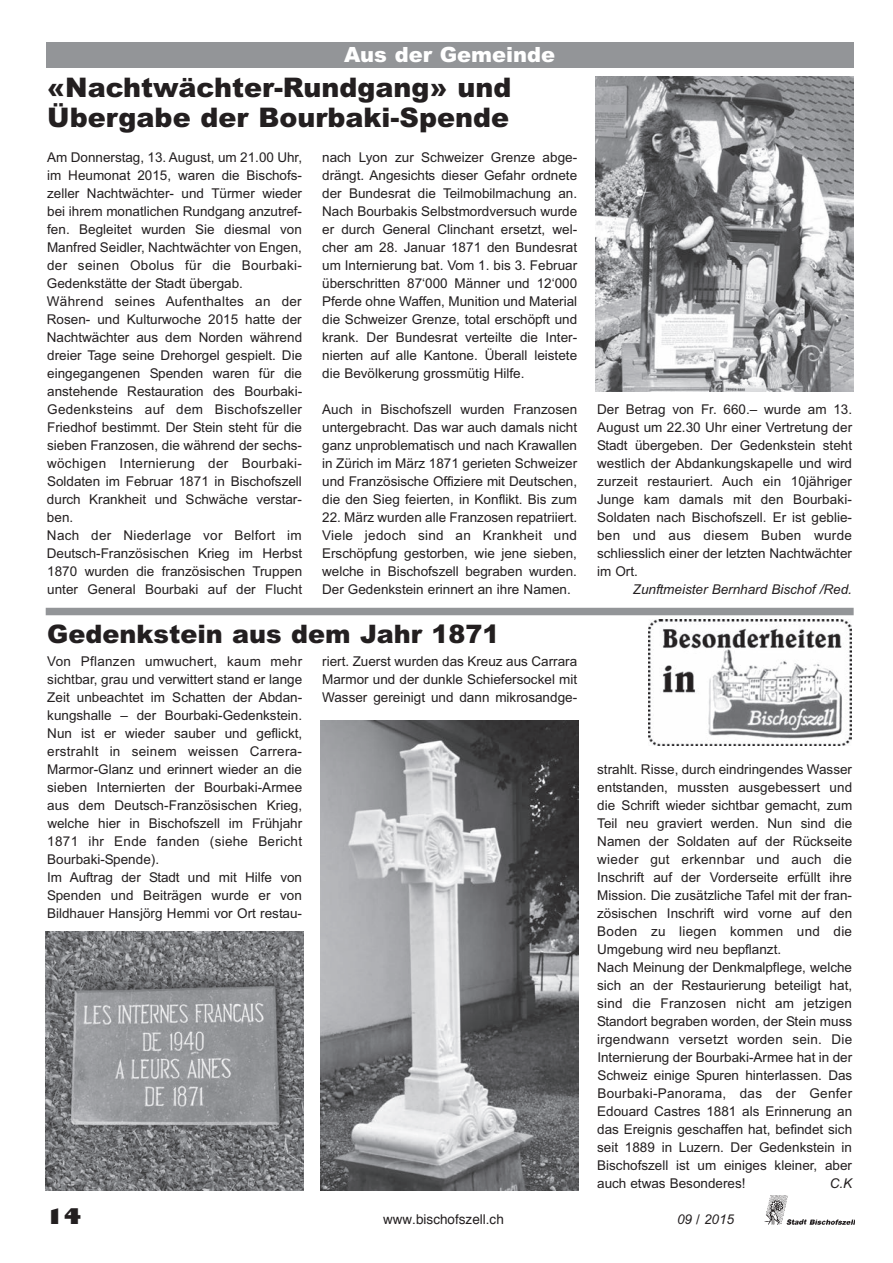
<style>
.page{position:relative;width:893px;height:1263px;background:#fff}
.page>*{position:absolute;margin:0;border:0;box-sizing:border-box;transform-origin:0 0}
.t1{font:900 27px/30px "Arial";color:#231f20}
.t2{font:900 25.5px "Arial";color:#231f20}
.t3{font:900 21px "Arial";color:#fff}
.t4{font:800 21px "Gill Sans";color:#231f20}
.t5{font:13.5px/18px "Arial";color:#231f20;text-align:justify}
.t6{font:italic 13.5px "Arial";color:#231f20}
.t7{font:italic 13.5px "Arial";color:#231f20}
.t8{font:13.5px "Helvetica";color:#231f20}
</style>
<div class="page">
<img style="left:764px;top:1195px;width:91px;height:30px">
<div style="left:46px;top:608px;width:808px;height:7px;background:#939598"></div>
<img style="left:46px;top:932px;width:258px;height:259px">
<img style="left:649px;top:619px;width:203px;height:127px">
<img style="left:321px;top:720px;width:258px;height:471px">
<div style="left:46px;top:43px;width:808px;height:25px;background:#939598"></div>
<img style="left:596px;top:77px;width:258px;height:314px">
<h3 class="t3" style="left:344px;top:39px;width:213px">Aus der Gemeinde</h3>
<h1 class="t1" style="left:47px;top:72px;width:466px">«Nachtwächter-Rundgang» und<br>Übergabe der Bourbaki-Spende</h1>
<p class="t5" style="left:47px;top:149px;width:257px;text-align:left">Am Donnerstag, 13. August, um 21.00 Uhr, im Heumonat 2015, waren die Bischofs&shy;zeller Nachtwächter- und Türmer wieder bei ihrem monatlichen Rundgang anzutref&shy;fen. Begleitet wurden Sie diesmal von Manfred Seidler, Nachtwächter von Engen, der seinen Obolus für die Bourbaki-Gedenkstätte der Stadt übergab.<br>Während seines Aufenthaltes an der Rosen- und Kulturwoche 2015 hatte der Nachtwächter aus dem Norden während dreier Tage seine Drehorgel gespielt. Die eingegangenen Spenden waren für die anstehende Restauration des Bourbaki-Gedenksteins auf dem Bischofszeller Friedhof bestimmt. Der Stein steht für die sieben Franzosen, die während der sechs&shy;wöchigen Internierung der Bourbaki-Soldaten im Februar 1871 in Bischofszell durch Krankheit und Schwäche verstar&shy;ben.<br>Nach der Niederlage vor Belfort im Deutsch-Französischen Krieg im Herbst 1870 wurden die französischen Truppen unter General Bourbaki auf der Flucht</p>
<p class="t5" style="left:322px;top:149px;width:256px">nach Lyon zur Schweizer Grenze abge&shy;drängt. Angesichts dieser Gefahr ordnete der Bundesrat die Teilmobilmachung an.<br>Nach Bourbakis Selbstmordversuch wurde er durch General Clinchant ersetzt, wel&shy;cher am 28. Januar 1871 den Bundesrat um Internierung bat. Vom 1. bis 3. Februar überschritten 87‘000 Männer und 12‘000<br>Pferde ohne Waffen, Munition und Material die Schweizer Grenze, total erschöpft und krank. Der Bundesrat verteilte die Inter&shy;nierten auf alle Kantone. Überall leistete die Bevölkerung grossmütig Hilfe.</p>
<p class="t5" style="left:322px;top:401px;width:256px">Auch in Bischofszell wurden Franzosen untergebracht. Das war auch damals nicht ganz unproblematisch und nach Krawallen in Zürich im März 1871 gerieten Schweizer und Französische Offiziere mit Deutschen, die den Sieg feierten, in Konflikt. Bis zum</p>
<p class="t5" style="left:322px;top:508px;width:257px">22. März wurden alle Franzosen repatriiert.<br>Viele jedoch sind an Krankheit und Erschöpfung gestorben, wie jene sieben, welche in Bischofszell begraben wurden.<br>Der Gedenkstein erinnert an ihre Namen.</p>
<h2 class="t2" style="left:47px;top:616px;width:454px">Gedenkstein aus dem Jahr 1871</h2>
<p class="t5" style="left:47px;top:653px;width:257px;text-align:left">Von Pflanzen umwuchert, kaum mehr sichtbar, grau und verwittert stand er lange Zeit unbeachtet im Schatten der Abdan&shy;kungshalle – der Bourbaki-Gedenkstein.<br>Nun ist er wieder sauber und geflickt, erstrahlt in seinem weissen Carrera-Marmor-Glanz und erinnert wieder an die sieben Internierten der Bourbaki-Armee aus dem Deutsch-Französischen Krieg, welche hier in Bischofszell im Frühjahr 1871 ihr Ende fanden (siehe Bericht Bourbaki-Spende).<br>Im Auftrag der Stadt und mit Hilfe von Spenden und Beiträgen wurde er von Bildhauer Hansjörg Hemmi vor Ort restau-</p>
<p class="t5" style="left:322px;top:653px;width:256px">riert. Zuerst wurden das Kreuz aus Carrara Marmor und der dunkle Schiefersockel mit Wasser gereinigt und dann mikrosandge-</p>
<p class="t5" style="left:597px;top:401px;width:257px">Der Betrag von Fr. 660.– wurde am 13.<br>August um 22.30 Uhr einer Vertretung der Stadt übergeben. Der Gedenkstein steht westlich der Abdankungskapelle und wird zurzeit restauriert. Auch ein 10jähriger Junge kam damals mit den Bourbaki-Soldaten nach Bischofszell. Er ist geblie&shy;ben und aus diesem Buben wurde schliesslich einer der letzten Nachtwächter im Ort.</p>
<p class="t6" style="left:633px;top:581px;width:221px">Zunftmeister Bernhard Bischof /Red.</p>
<p class="t5" style="left:597px;top:761px;width:257px;text-align:left">strahlt. Risse, durch eindringendes Wasser entstanden, mussten ausgebessert und die Schrift wieder sichtbar gemacht, zum Teil neu graviert werden. Nun sind die Namen der Soldaten auf der Rückseite wieder gut erkennbar und auch die Inschrift auf der Vorderseite erfüllt ihre Mission. Die zusätzliche Tafel mit der fran&shy;zösischen Inschrift wird vorne auf den Boden zu liegen kommen und die Umgebung wird neu bepflanzt.<br>Nach Meinung der Denkmalpflege, welche sich an der Restaurierung beteiligt hat, sind die Franzosen nicht am jetzigen Standort begraben worden, der Stein muss irgendwann versetzt worden sein. Die Internierung der Bourbaki-Armee hat in der Schweiz einige Spuren hinterlassen. Das Bourbaki-Panorama, das der Genfer Edouard Castres 1881 als Erinnerung an das Ereignis geschaffen hat, befindet sich seit 1889 in Luzern. Der Gedenkstein in Bischofszell ist um einiges kleiner, aber auch etwas Besonderes!</p>
<p class="t6" style="left:830px;top:1175px;width:24px">C.K</p>
<h3 class="t4" style="left:47px;top:1201px;width:37px">14</h3>
<p class="t8" style="left:383px;top:1208px;width:31px">www</p>
<p class="t5" style="left:385px;top:1208px;width:122px">www.bischofszell.ch</p>
<p class="t7" style="left:677px;top:1211px;width:59px">09 / 2015</p>
<p class="t6" style="left:683px;top:1209px;width:59px">09 / 2015</p>
</div>
